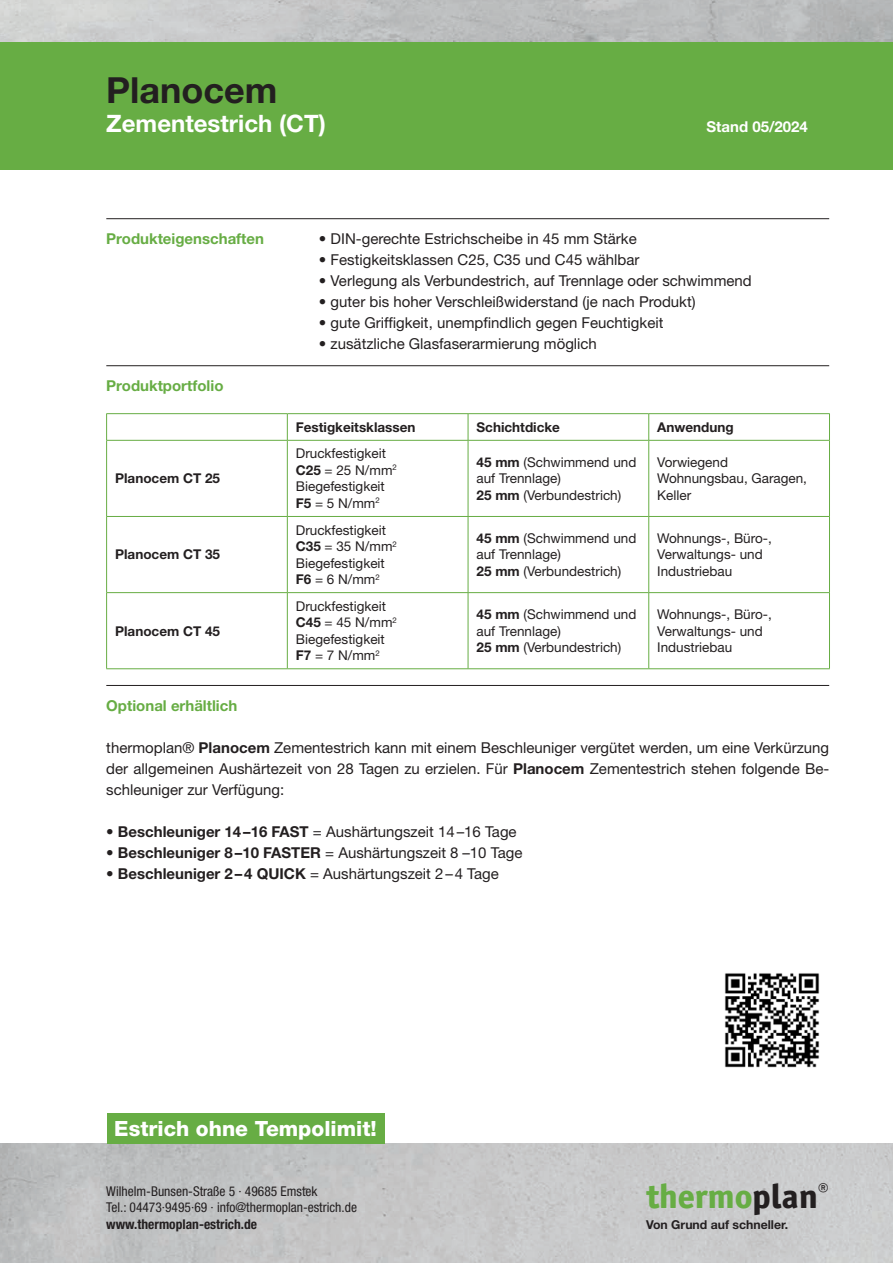
<style>
.page{position:relative;width:893px;height:1263px;background:#fff}
.page>*{position:absolute;margin:0;border:0;box-sizing:border-box;transform-origin:0 0}
.t1{font:700 36px "Helvetica Neue LT Std";color:#231f20}
.t2{font:800 34.2px "Officina San ITC";color:#67ad44}
.t3{font:700 24px "Helvetica Neue LT Std";color:#fff}
.t4{font:800 21px "Helvetica Neue LT Std";color:#fff}
.t5{font:15px/21px "Helvetica Neue LT Std";color:#231f20;text-align:justify}
.t6{font:700 15px "Helvetica Neue LT Std";color:#67ad44}
.t7{font:700 15px "Helvetica Neue LT Std";color:#231f20}
.t8{font:700 15px "Helvetica Neue LT Std";color:#fff}
.t9{font:13.5px/16.5px "Helvetica Neue LT Std";color:#231f20}
.t10{font:condensed 13.5px/16.5px "Helvetica Neue LT Std";color:#231f20}
.t11{font:700 13.5px "Helvetica Neue LT Std";color:#231f20}
.t12{font:700 condensed 13.5px "Helvetica Neue LT Std";color:#231f20}
.t13{font:700 12.3px "Helvetica Neue LT Std";color:#231f20}
.s1{font-weight:700}
.s2{font-weight:400}
.s3{color:#231f20}
</style>
<div class="page">
<img style="left:0;top:0;width:893px;height:43px">
<div style="left:0;top:43px;width:893px;height:127px;background:#67ad44"></div>
<img style="left:724px;top:973px;width:96px;height:95px">
<div style="left:107px;top:1113px;width:277px;height:31px;background:#67ad44"></div>
<hr style="left:106px;top:218px;width:723px;height:1px;background:#231f20">
<hr style="left:106px;top:365px;width:723px;height:1px;background:#231f20">
<hr style="left:106px;top:685px;width:723px;height:1px;background:#231f20">
<svg style="left:287px;top:414px;width:1px;height:26px"></svg>
<svg style="left:468px;top:414px;width:1px;height:26px"></svg>
<svg style="left:648px;top:414px;width:1px;height:26px"></svg>
<svg style="left:829px;top:414px;width:1px;height:26px"></svg>
<hr style="left:287px;top:441px;width:1px;height:75px;background:#67ad44">
<hr style="left:468px;top:441px;width:1px;height:75px;background:#67ad44">
<hr style="left:648px;top:441px;width:1px;height:75px;background:#67ad44">
<hr style="left:829px;top:441px;width:1px;height:75px;background:#67ad44">
<hr style="left:287px;top:517px;width:1px;height:75px;background:#67ad44">
<hr style="left:468px;top:517px;width:1px;height:75px;background:#67ad44">
<hr style="left:648px;top:517px;width:1px;height:75px;background:#67ad44">
<hr style="left:829px;top:517px;width:1px;height:75px;background:#67ad44">
<hr style="left:287px;top:593px;width:1px;height:75px;background:#67ad44">
<hr style="left:468px;top:593px;width:1px;height:75px;background:#67ad44">
<hr style="left:648px;top:593px;width:1px;height:75px;background:#67ad44">
<hr style="left:829px;top:593px;width:1px;height:75px;background:#67ad44">
<hr style="left:106px;top:413px;width:181px;height:1px;background:#67ad44">
<svg style="left:106px;top:414px;width:1px;height:26px"></svg>
<hr style="left:287px;top:413px;width:181px;height:1px;background:#67ad44">
<hr style="left:468px;top:413px;width:181px;height:1px;background:#67ad44">
<hr style="left:649px;top:413px;width:181px;height:1px;background:#67ad44">
<hr style="left:106px;top:440px;width:181px;height:1px;background:#67ad44">
<hr style="left:106px;top:441px;width:1px;height:75px;background:#67ad44">
<hr style="left:287px;top:440px;width:181px;height:1px;background:#67ad44">
<hr style="left:468px;top:440px;width:181px;height:1px;background:#67ad44">
<hr style="left:649px;top:440px;width:181px;height:1px;background:#67ad44">
<hr style="left:106px;top:516px;width:181px;height:1px;background:#67ad44">
<hr style="left:106px;top:517px;width:1px;height:75px;background:#67ad44">
<hr style="left:287px;top:516px;width:181px;height:1px;background:#67ad44">
<hr style="left:468px;top:516px;width:181px;height:1px;background:#67ad44">
<hr style="left:649px;top:516px;width:181px;height:1px;background:#67ad44">
<hr style="left:106px;top:592px;width:181px;height:1px;background:#67ad44">
<hr style="left:106px;top:593px;width:1px;height:75px;background:#67ad44">
<hr style="left:287px;top:592px;width:181px;height:1px;background:#67ad44">
<hr style="left:468px;top:592px;width:181px;height:1px;background:#67ad44">
<hr style="left:649px;top:592px;width:181px;height:1px;background:#67ad44">
<hr style="left:106px;top:668px;width:181px;height:1px;background:#67ad44">
<hr style="left:287px;top:668px;width:181px;height:1px;background:#67ad44">
<hr style="left:468px;top:668px;width:181px;height:1px;background:#67ad44">
<hr style="left:649px;top:668px;width:181px;height:1px;background:#67ad44">
<h1 class="t1" style="left:106px;top:68px;width:173px">Planocem</h1>
<h3 class="t3" style="left:106px;top:109px;width:221px">Zementestrich (CT)</h3>
<p class="t8" style="left:706px;top:117px;width:103px">Stand 05/2024</p>
<p class="t6" style="left:106px;top:230px;width:159px">Produkteigenschaften</p>
<p class="t5" style="left:319px;top:228px;width:319px"><span class="s1">•</span> DIN-gerechte Estrichscheibe in 45 mm Stärke</p>
<p class="t5" style="left:319px;top:249px;width:322px"><span class="s1">•</span> Festigkeitsklassen C25, C35 und C45 wählbar</p>
<p class="t5" style="left:319px;top:270px;width:434px"><span class="s1">•</span> Verlegung als Verbundestrich, auf Trennlage oder schwimmend</p>
<p class="t5" style="left:319px;top:291px;width:378px"><span class="s1">•</span> guter bis hoher Verschleißwiderstand (je nach Produkt)</p>
<p class="t5" style="left:319px;top:312px;width:346px"><span class="s1">•</span> gute Griffigkeit, unempfindlich gegen Feuchtigkeit</p>
<p class="t5" style="left:319px;top:333px;width:280px"><span class="s1">•</span> zusätzliche Glasfaserarmierung möglich</p>
<p class="t6" style="left:106px;top:377px;width:119px">Produktportfolio</p>
<p class="t11" style="left:296px;top:419px;width:121px">Festigkeitsklassen</p>
<p class="t11" style="left:477px;top:419px;width:85px">Schichtdicke</p>
<p class="t11" style="left:657px;top:419px;width:78px">Anwendung</p>
<p class="t11" style="left:115px;top:470px;width:106px">Planocem CT 25</p>
<p class="t9" style="left:296px;top:445px;width:103px">Druckfestigkeit<br><span class="s1">C25</span> = 25 N/mm<sup>2<br></sup>Biegefestigkeit<br><span class="s1">F5</span> = 5 N/mm<sup>2</sup></p>
<p class="t9" style="left:477px;top:453px;width:161px"><span class="s1">45 mm</span> (Schwimmend und auf Trennlage)<br><span class="s1">25 mm</span> (Verbundestrich)</p>
<p class="t9" style="left:657px;top:453px;width:151px">Vorwiegend<br>Wohnungsbau, Garagen,<br>Keller</p>
<p class="t11" style="left:115px;top:546px;width:106px">Planocem CT 35</p>
<p class="t11" style="left:115px;top:622px;width:106px">Planocem CT 45</p>
<p class="t9" style="left:296px;top:521px;width:103px">Druckfestigkeit<br><span class="s1">C35</span> = 35 N/mm<sup>2<br></sup>Biegefestigkeit<br><span class="s1">F6</span> = 6 N/mm<sup>2</sup></p>
<p class="t9" style="left:477px;top:530px;width:161px"><span class="s1">45 mm</span> (Schwimmend und auf Trennlage)<br><span class="s1">25 mm</span> (Verbundestrich)</p>
<p class="t9" style="left:657px;top:530px;width:116px">Wohnungs-, Büro-,<br>Verwaltungs- und<br>Industriebau</p>
<p class="t9" style="left:296px;top:597px;width:103px">Druckfestigkeit<br><span class="s1">C45</span> = 45 N/mm<sup>2<br></sup>Biegefestigkeit<br><span class="s1">F7</span> = 7 N/mm<sup>2</sup></p>
<p class="t9" style="left:477px;top:606px;width:161px"><span class="s1">45 mm</span> (Schwimmend und auf Trennlage)<br><span class="s1">25 mm</span> (Verbundestrich)</p>
<p class="t9" style="left:657px;top:606px;width:116px">Wohnungs-, Büro-,<br>Verwaltungs- und<br>Industriebau</p>
<p class="t6" style="left:106px;top:696px;width:133px">Optional erhältlich</p>
<p class="t5" style="left:106px;top:737px;width:724px">thermoplan® <span class="s1">Planocem</span> Zementestrich kann mit einem Beschleuniger vergütet werden, um eine Verkürzung der allgemeinen Aushärtezeit von 28 Tagen zu erzielen. Für <span class="s1">Planocem</span> Zementestrich stehen folgende Be&shy;schleuniger zur Verfügung:</p>
<p class="t5" style="left:106px;top:821px;width:412px"><span class="s1">• Beschleuniger 14–16 FAST</span> = Aushärtungszeit 14–16 Tage</p>
<p class="t7" style="left:106px;top:843px;width:418px">• Beschleuniger 8–10 FASTER <span class="s2">= Aushärtungszeit 8 –10 Tage</span></p>
<p class="t5" style="left:106px;top:863px;width:394px"><span class="s1">• Beschleuniger 2–4 QUICK</span> = Aushärtungszeit 2–4 Tage</p>
<h3 class="t4" style="left:114px;top:1116px;width:264px">Estrich ohne Tempolimit!</h3>
<p class="t10" style="left:106px;top:1183px;width:252px">Wilhelm-Bunsen-Straße 5 · 49685 Emstek<br>Tel.: 04473·9495·69 · info@thermoplan-estrich.de</p>
<p class="t12" style="left:106px;top:1216px;width:152px">www.thermoplan-estrich.de</p>
<h2 class="t2" style="left:646px;top:1175px;width:184px">thermo<span class="s3">plan</span><sup>®</sup></h2>
<p class="t13" style="left:646px;top:1217px;width:144px">Von Grund auf schneller.</p>
</div>
